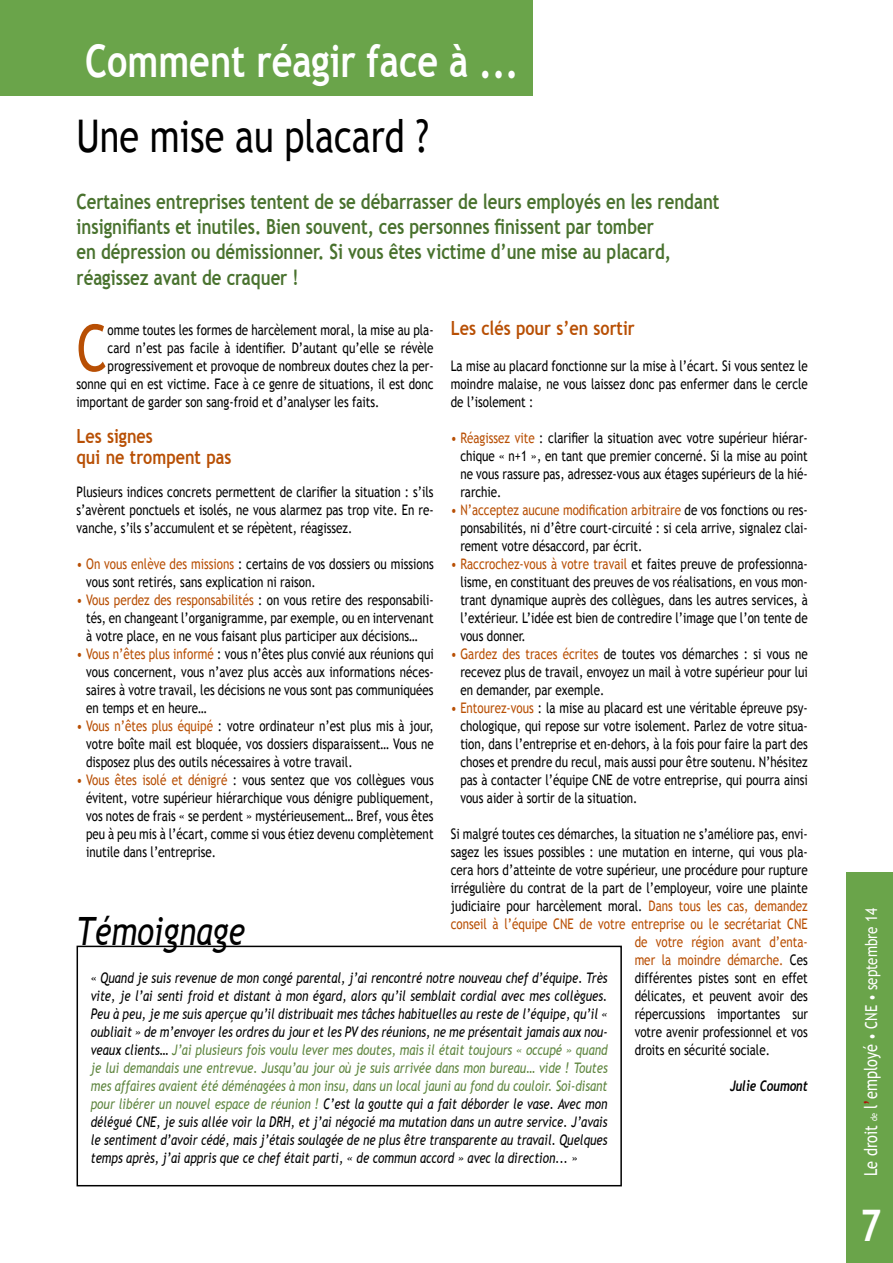
<style>
.page{position:relative;width:893px;height:1263px;background:#fff}
.page>*{position:absolute;margin:0;border:0;box-sizing:border-box;transform-origin:0 0}
.t1{font:64.8px "Trebuchet MS";color:#b84f04;scale:.8 1}
.t2{font:700 45px "Trebuchet MS";color:#fff;scale:.8 1}
.t3{font:45px "Trebuchet MS";color:#000;scale:.8 1}
.t4{font:700 43.5px "Trebuchet MS";color:#fff;scale:.81 1}
.t5{font:italic 39px "Trebuchet MS";color:#000;scale:.8 1}
.t6{font:700 21px/25.2px "Trebuchet MS";color:#49722e;scale:.8 1}
.t7{font:700 19.5px/21px "Trebuchet MS";color:#b84f04;scale:.83 1}
.t8{font:16.5px "Trebuchet MS";color:#fff;scale:.81 1}
.t9{font:14.55px/18px "Trebuchet MS";color:#000;text-align:justify;scale:.8 1}
.t10{font:italic 14.55px/18px "Trebuchet MS";color:#000;text-align:justify;scale:.8 1}
.t11{font:14.55px "Trebuchet MS";color:#b84f04;scale:.8 1}
.t12{font:italic 700 14.55px "Trebuchet";color:#000;scale:.8 1}
.s1{color:#b84f04}
.s2{color:#000}
.s3{font-style:normal}
.s4{color:#5f8640}
.s5{font-size:17.85px}
.s6{font-size:9px}
.s7{font-size:17.85px;color:#b20f0a}
</style>
<div class="page">
<div style="left:846px;top:872px;width:47px;height:391px;background:#6aa44a"></div>
<div style="left:77px;top:946px;width:545px;height:240px;border:2px solid #000"></div>
<div style="left:0;top:0;width:533px;height:96px;background:#6aa44a"></div>
<h2 class="t2" style="left:85px;top:33px;width:544px">Comment réagir face à ...</h2>
<h2 class="t3" style="left:77px;top:110px;width:442px">Une mise au placard ?</h2>
<p class="t6" style="left:77px;top:189px;width:805px">Certaines entreprises tentent de se débarrasser de leurs employés en les rendant insignifiants et inutiles. Bien souvent, ces personnes finissent par tomber<br>en dépression ou démissionner. Si vous êtes victime d’une mise au placard, réagissez avant de craquer !</p>
<h1 class="t1" style="left:77px;top:310px;width:40px">C</h1>
<p class="t9" style="left:108px;top:321px;width:409px">omme toutes les formes de harcèlement moral, la mise au pla-</p>
<h3 class="t7" style="left:451px;top:318px;width:223px">Les clés pour s’en sortir</h3>
<p class="t9" style="left:451px;top:357px;width:448px">La mise au placard fonctionne sur la mise à l’écart. Si vous sentez le moindre malaise, ne vous laissez donc pas enfermer dans le cercle de l’isolement :</p>
<p class="t9" style="left:460px;top:429px;width:436px;text-indent:-10px"><span class="s1">• Réagissez vite</span> : clarifier la situation avec votre supérieur hiérar&shy;chique « n+1 », en tant que premier concerné. Si la mise au point ne vous rassure pas, adressez-vous aux étages supérieurs de la hié&shy;rarchie.</p>
<p class="t9" style="left:460px;top:501px;width:436px;text-indent:-10px"><span class="s1">• N’acceptez aucune modification arbitraire</span> de vos fonctions ou res&shy;ponsabilités, ni d’être court-circuité : si cela arrive, signalez clai&shy;rement votre désaccord, par écrit.</p>
<p class="t9" style="left:460px;top:555px;width:436px;text-indent:-10px"><span class="s1">• Raccrochez-vous à votre travail</span> et faites preuve de professionna&shy;lisme, en constituant des preuves de vos réalisations, en vous mon&shy;trant dynamique auprès des collègues, dans les autres services, à l’extérieur. L’idée est bien de contredire l’image que l’on tente de vous donner.</p>
<p class="t9" style="left:460px;top:645px;width:436px;text-indent:-10px"><span class="s1">• Gardez des traces écrites</span> de toutes vos démarches : si vous ne recevez plus de travail, envoyez un mail à votre supérieur pour lui en demander, par exemple.</p>
<p class="t9" style="left:460px;top:699px;width:436px;text-indent:-10px"><span class="s1">• Entourez-vous</span> : la mise au placard est une véritable épreuve psy&shy;chologique, qui repose sur votre isolement. Parlez de votre situa&shy;tion, dans l’entreprise et en-dehors, à la fois pour faire la part des choses et prendre du recul, mais aussi pour être soutenu. N’hésitez pas à contacter l’équipe CNE de votre entreprise, qui pourra ainsi vous aider à sortir de la situation.</p>
<p class="t9" style="left:451px;top:825px;width:448px">Si malgré toutes ces démarches, la situation ne s’améliore pas, envi-</p>
<p class="t9" style="left:451px;top:843px;width:448px">sagez les issues possibles : une mutation en interne, qui vous pla-</p>
<p class="t9" style="left:451px;top:861px;width:448px">cera hors d’atteinte de votre supérieur, une procédure pour rupture</p>
<p class="t9" style="left:451px;top:879px;width:448px">irrégulière du contrat de la part de l’employeur, voire une plainte</p>
<p class="t9" style="left:451px;top:897px;width:448px">judiciaire pour harcèlement moral. <span class="s1">Dans tous les cas, demandez</span></p>
<p class="t11" style="left:451px;top:915px;width:448px">conseil à l’équipe CNE de votre entreprise ou le secrétariat CNE</p>
<p class="t11" style="left:635px;top:933px;width:218px">de votre région avant d’enta-</p>
<p class="t11" style="left:635px;top:951px;width:218px">mer la moindre démarche. <span class="s2">Ces</span></p>
<p class="t9" style="left:635px;top:969px;width:218px">différentes pistes sont en effet</p>
<p class="t9" style="left:635px;top:987px;width:218px">délicates, et peuvent avoir des</p>
<p class="t9" style="left:635px;top:1005px;width:218px">répercussions importantes sur</p>
<p class="t9" style="left:635px;top:1023px;width:218px">votre avenir professionnel et vos</p>
<p class="t9" style="left:635px;top:1041px;width:171px">droits en sécurité sociale.</p>
<p class="t12" style="left:730px;top:1077px;width:99px">Julie Coumont</p>
<p class="t9" style="left:108px;top:339px;width:409px">card n’est pas facile à identifier. D’autant qu’elle se révèle</p>
<p class="t9" style="left:108px;top:357px;width:409px">progressivement et provoque de nombreux doutes chez la per-</p>
<p class="t9" style="left:77px;top:375px;width:448px">sonne qui en est victime. Face à ce genre de situations, il est donc</p>
<p class="t9" style="left:77px;top:393px;width:380px">important de garder son sang-froid et d’analyser les faits.</p>
<h3 class="t7" style="left:77px;top:426px;width:188px">Les signes<br>qui ne trompent pas</h3>
<p class="t9" style="left:77px;top:483px;width:448px">Plusieurs indices concrets permettent de clarifier la situation : s’ils s’avèrent ponctuels et isolés, ne vous alarmez pas trop vite. En re&shy;vanche, s’ils s’accumulent et se répètent, réagissez.</p>
<p class="t9" style="left:86px;top:555px;width:436px;text-indent:-10px"><span class="s1">• On vous enlève des missions</span> : certains de vos dossiers ou missions vous sont retirés, sans explication ni raison.</p>
<p class="t9" style="left:86px;top:591px;width:436px;text-indent:-10px"><span class="s1">• Vous perdez des responsabilités</span> : on vous retire des responsabili&shy;tés, en changeant l’organigramme, par exemple, ou en intervenant à votre place, en ne vous faisant plus participer aux décisions…</p>
<p class="t9" style="left:86px;top:645px;width:436px;text-indent:-10px"><span class="s1">• Vous n’êtes plus informé</span> : vous n’êtes plus convié aux réunions qui vous concernent, vous n’avez plus accès aux informations néces&shy;saires à votre travail, les décisions ne vous sont pas communiquées en temps et en heure…</p>
<p class="t9" style="left:86px;top:717px;width:436px;text-indent:-10px"><span class="s1">• Vous n’êtes plus équipé</span> : votre ordinateur n’est plus mis à jour, votre boîte mail est bloquée, vos dossiers disparaissent… Vous ne disposez plus des outils nécessaires à votre travail.</p>
<p class="t9" style="left:86px;top:771px;width:436px;text-indent:-10px"><span class="s1">• Vous êtes isolé et dénigré</span> : vous sentez que vos collègues vous évitent, votre supérieur hiérarchique vous dénigre publiquement, vos notes de frais « se perdent » mystérieusement… Bref, vous êtes peu à peu mis à l’écart, comme si vous étiez devenu complètement inutile dans l’entreprise.</p>
<h3 class="t5" style="left:77px;top:908px;width:212px">Témoignage</h3>
<p class="t10" style="left:91px;top:969px;width:648px"><span class="s3">«</span> Quand je suis revenue de mon congé parental, j’ai rencontré notre nouveau chef d’équipe. Très vite, je l’ai senti froid et distant à mon égard, alors qu’il semblait cordial avec mes collègues.<br>Peu à peu, je me suis aperçue qu’il distribuait mes tâches habituelles au reste de l’équipe, qu’il « oubliait » de m’envoyer les ordres du jour et les PV des réunions, ne me présentait jamais aux nou&shy;veaux clients… <span class="s4">J’ai plusieurs fois voulu lever mes doutes, mais il était toujours « occupé » quand je lui demandais une entrevue. Jusqu’au jour où je suis arrivée dans mon bureau… vide ! Toutes mes affaires avaient été déménagées à mon insu, dans un local jauni au fond du couloir. Soi-disant pour libérer un nouvel espace de réunion !</span> C’est la goutte qui a fait déborder le vase. Avec mon délégué CNE, je suis allée voir la DRH, et j’ai négocié ma mutation dans un autre service. J’avais le sentiment d’avoir cédé, mais j’étais soulagée de ne plus être transparente au travail. Quelques temps après, j’ai appris que ce chef était parti, « de commun accord » avec la direction... <span class="s3">»</span></p>
<p class="t8" style="left:861px;top:1176px;width:332px;rotate:-90deg"><span class="s5">Le droit</span> <span class="s6">de</span> <span class="s5">l</span><span class="s7">’</span><span class="s5">employé</span> • CNE • septembre 14</p>
<h3 class="t4" style="left:860px;top:1198px;width:27px">7</h3>
</div>
